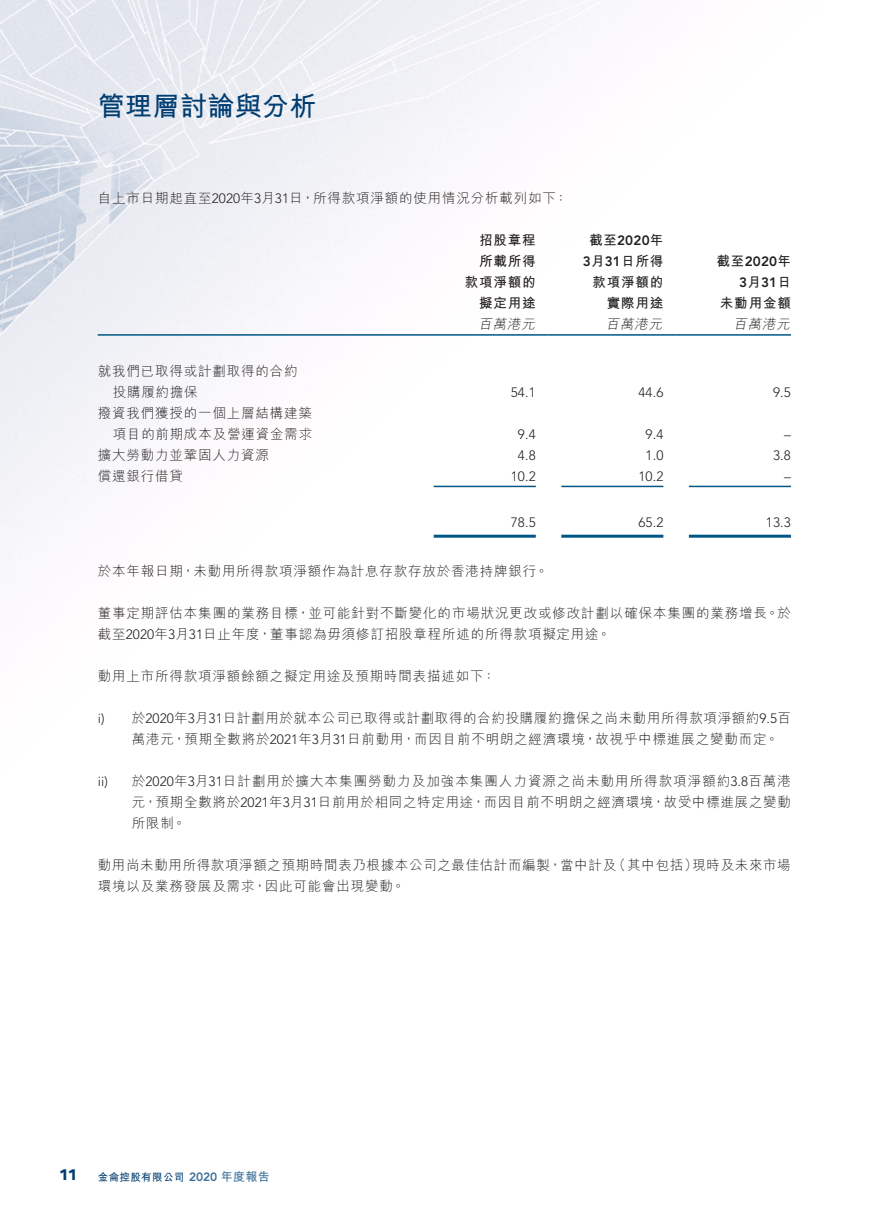
<style>
.page{position:relative;width:893px;height:1212px;background:#fff}
.page>*{position:absolute;margin:0;border:0;box-sizing:border-box;transform-origin:0 0}
.t1{font:700 27px "M Hei HK";letter-spacing:.015em;color:#003d71}
.t2{font:21px "Klavika Medium OSF";color:#003d71}
.Body_Text{font:300 13.5px/21px "M Hei HK";letter-spacing:.06em;color:#231f20}
.Body_Text-2{font:300 13.5px "Avenir LT Std";letter-spacing:.01em;color:#231f20}
.Body_Text-3{font:700 13.5px "M Hei HK";letter-spacing:.065em;color:#231f20}
.Body_Text-4{font:800 13.5px "Avenir LT Std";letter-spacing:.015em;color:#231f20}
.Body_Text-5{font:italic 300 13.5px "M Hei HK";color:#231f20}
.t3{font:800 12px "Avenir LT Std";color:#3e719a}
.t4{font:700 10.5px "M Hei HK";letter-spacing:.035em;color:#003d71}
.s1{font-family:"Avenir LT Std"}
.s2{font-family:"M Hei HK";font-weight:700}
.s3{font-family:"Avenir LT Std";font-weight:800}
</style>
<div class="page">
<img style="left:0;top:0;width:791px;height:558px">
<hr style="left:98px;top:334px;width:323px;height:2px;background:#005685">
<hr style="left:421px;top:334px;width:128px;height:2px;background:#005685">
<hr style="left:549px;top:334px;width:127px;height:2px;background:#005685">
<hr style="left:676px;top:334px;width:115px;height:2px;background:#005685">
<hr style="left:434px;top:486px;width:102px;height:1px;background:#005685">
<hr style="left:561px;top:486px;width:102px;height:1px;background:#005685">
<hr style="left:689px;top:486px;width:102px;height:1px;background:#005685">
<hr style="left:434px;top:535px;width:102px;height:3px;background:#005685">
<hr style="left:561px;top:535px;width:102px;height:3px;background:#005685">
<hr style="left:689px;top:535px;width:102px;height:3px;background:#005685">
<h1 class="t1" style="left:98px;top:87px;width:220px">管理層討論與分析</h1>
<p class="Body_Text" style="left:98px;top:188px;width:471px">自上市日期起直至<span class="s1">2020</span>年月<span class="s1">3 31</span>日，所得款項淨額的使用情況分析載列如下：</p>
<p class="Body_Text-3" style="left:479px;top:231px;width:58px">招股章程</p>
<p class="Body_Text-3" style="left:479px;top:252px;width:58px">所載所得</p>
<p class="Body_Text-3" style="left:465px;top:273px;width:73px">款項淨額的</p>
<p class="Body_Text-3" style="left:479px;top:294px;width:58px">擬定用途</p>
<p class="Body_Text-5" style="left:478px;top:318px;width:60px">百萬港元</p>
<p class="Body_Text-4" style="left:589px;top:233px;width:76px"><span class="s2">截至</span>2020<span class="s2">年</span></p>
<p class="Body_Text-3" style="left:583px;top:252px;width:82px"><span class="s3">3</span>月<span class="s3">31</span>日所得</p>
<p class="Body_Text-3" style="left:592px;top:273px;width:73px">款項淨額的</p>
<p class="Body_Text-3" style="left:607px;top:294px;width:58px">實際用途</p>
<p class="Body_Text-5" style="left:606px;top:318px;width:60px">百萬港元</p>
<p class="Body_Text-4" style="left:717px;top:254px;width:76px"><span class="s2">截至</span>2020<span class="s2">年</span></p>
<p class="Body_Text-4" style="left:739px;top:275px;width:53px">3<span class="s2">月</span>31<span class="s2">日</span></p>
<p class="Body_Text-3" style="left:720px;top:294px;width:73px">未動用金額</p>
<p class="Body_Text-5" style="left:733px;top:318px;width:60px">百萬港元</p>
<p class="Body_Text" style="left:98px;top:360px;width:201px">就我們已取得或計劃取得的合約</p>
<p class="Body_Text" style="left:113px;top:381px;width:87px">投購履約擔保</p>
<p class="Body_Text" style="left:98px;top:402px;width:216px">撥資我們獲授的一個上層結構建築</p>
<p class="Body_Text-2" style="left:511px;top:384px;width:27px">54.1</p>
<p class="Body_Text-2" style="left:638px;top:384px;width:27px">44.6</p>
<p class="Body_Text-2" style="left:773px;top:384px;width:19px">9.5</p>
<p class="Body_Text" style="left:113px;top:423px;width:201px">項目的前期成本及營運資金需求</p>
<p class="Body_Text-2" style="left:518px;top:426px;width:19px">9.4</p>
<p class="Body_Text-2" style="left:645px;top:426px;width:19px">9.4</p>
<p class="Body_Text-2" style="left:784px;top:426px;width:8px">–</p>
<p class="Body_Text" style="left:98px;top:444px;width:173px">擴大勞動力並鞏固人力資源</p>
<p class="Body_Text-2" style="left:518px;top:447px;width:19px">4.8</p>
<p class="Body_Text-2" style="left:645px;top:447px;width:19px">1.0</p>
<p class="Body_Text-2" style="left:773px;top:447px;width:19px">3.8</p>
<p class="Body_Text" style="left:98px;top:465px;width:87px">償還銀行借貸</p>
<p class="Body_Text-2" style="left:511px;top:468px;width:27px">10.2</p>
<p class="Body_Text-2" style="left:638px;top:468px;width:27px">10.2</p>
<p class="Body_Text-2" style="left:784px;top:468px;width:8px">–</p>
<p class="Body_Text-2" style="left:511px;top:515px;width:27px">78.5</p>
<p class="Body_Text" style="left:98px;top:561px;width:452px">於本年報日期，未動用所得款項淨額作為計息存款存放於香港持牌銀行。</p>
<p class="Body_Text" style="left:98px;top:603px;width:695px">董事定期評估本集團的業務目標，並可能針對不斷變化的市場狀況更改或修改計劃以確保本集團的業務增長。於截至<span class="s1">2020</span>年月<span class="s1">3 31</span>日止年度，董事認為毋須修訂招股章程所述的所得款項擬定用途。</p>
<p class="Body_Text" style="left:98px;top:666px;width:399px">動用上市所得款項淨額餘額之擬定用途及預期時間表描述如下：</p>
<p class="Body_Text" style="left:132px;top:708px;width:661px">於<span class="s1">2020</span>年月<span class="s1">3 31</span>日計劃用於就本公司已取得或計劃取得的合約投購履約擔保之尚未動用所得款項淨額約<span class="s1">9.5</span>百</p>
<p class="Body_Text-2" style="left:638px;top:515px;width:27px">65.2</p>
<p class="Body_Text-2" style="left:766px;top:515px;width:27px">13.3</p>
<p class="Body_Text-2" style="left:98px;top:711px;width:8px">) i</p>
<p class="Body_Text-2" style="left:98px;top:774px;width:12px">ii)</p>
<p class="Body_Text" style="left:132px;top:729px;width:648px">萬港元，預期全數將於<span class="s1">2021</span>年月<span class="s1">3 31</span>日前動用，而因目前不明朗之經濟環境，故視乎中標進展之變動而定。</p>
<p class="Body_Text" style="left:132px;top:771px;width:661px">於<span class="s1">2020</span>年月<span class="s1">3 31</span>日計劃用於擴大本集團勞動力及加強本集團人力資源之尚未動用所得款項淨額約<span class="s1">3.8</span>百萬港</p>
<p class="Body_Text" style="left:132px;top:792px;width:661px">元，預期全數將於<span class="s1">2021</span>年月<span class="s1">3 31</span>日前用於相同之特定用途，而因目前不明朗之經濟環境，故受中標進展之變動所限制。</p>
<p class="Body_Text" style="left:692px;top:855px;width:100px">現時及未來市場</p>
<p class="Body_Text" style="left:612px;top:855px;width:87px">（其中包括）</p>
<p class="Body_Text" style="left:98px;top:855px;width:520px">動用尚未動用所得款項淨額之預期時間表乃根據本公司之最佳估計而編製，當中計及環境以及業務發展及需求，因此可能會出現變動。</p>
<h2 class="t2" style="left:60px;top:1162px;width:18px">11</h2>
<p class="t3" style="left:189px;top:1169px;width:82px">2020 <span class="s2">年度報告</span></p>
<p class="t4" style="left:98px;top:1169px;width:88px">金侖控股有限公司</p>
</div>
